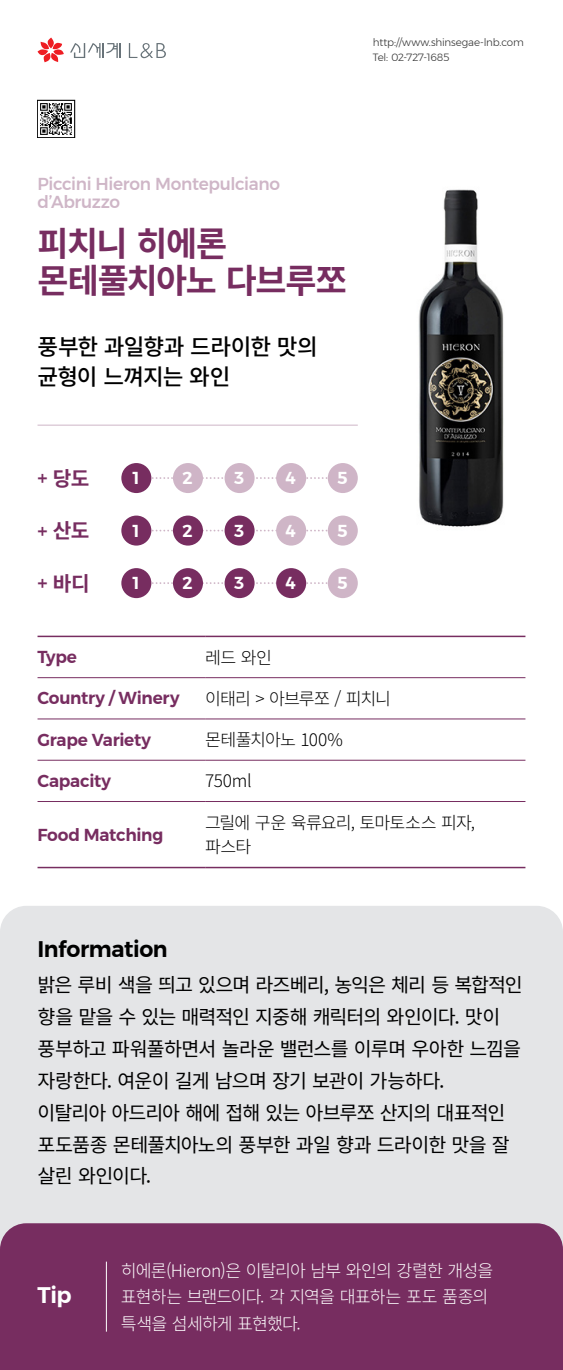
<style>
.page{position:relative;width:563px;height:1370px;background:#fff}
.page>*{position:absolute;margin:0;border:0;box-sizing:border-box;transform-origin:0 0}
.와인제목_45{font:700 33.75px/37.5px "Source Han Sans K";letter-spacing:-.04em;color:#772d60}
.와인소개_30{font:500 22.5px/30px "Source Han Sans K";letter-spacing:-.035em;color:#000}
.t1{font:600 22.5px "Montserrat";letter-spacing:-.02em;color:#000}
.본문영문_30{font:600 22.5px "Montserrat";color:#fff}
.본문_26{font:700 20.25px "Source Han Sans K";color:#772d60}
.t2{font:19.5px/31.9px "Source Han Sans K";letter-spacing:-.045em;color:#000}
.표__팁_23{font:300 17.25px/26.6px "Source Han Sans K";letter-spacing:-.05em;color:#fff}
.표__팁_23-2{font:300 17.25px/24.8px "Source Han Sans K";letter-spacing:-.045em;color:#000}
.표_영문{font:600 17.25px "Montserrat";letter-spacing:-.015em;color:#772d60}
.와인영문_23{font:500 17.25px/18.8px "Montserrat";letter-spacing:-.02em;color:#cfb6c7}
.표_영문-2{font:600 17.25px "Montserrat";color:#fff}
.신세계_주소전화_14{font:300 10.5px "Montserrat";letter-spacing:-.015em;color:#333}
.s1{font-family:"Montserrat";font-weight:500}
</style>
<div class="page">
<div style="left:0;top:905px;width:562px;height:318px;background:#e4e5e7;border-radius:26px"></div>
<div style="left:0;top:1223px;width:562px;height:146px;background:#772d60;border-radius:26px"></div>
<img style="left:323px;top:189px;width:181px;height:357px">
<svg style="left:38px;top:38px;width:26px;height:24px"></svg>
<svg style="left:70px;top:43px;width:50px;height:15px"></svg>
<svg style="left:129px;top:43px;width:37px;height:15px"></svg>
<img style="left:38px;top:100px;width:37px;height:37px">
<svg style="left:151px;top:477px;width:177px;height:2px"></svg>
<div style="left:121px;top:463px;width:30px;height:30px;background:#772d60;border-radius:50%"></div>
<div style="left:173px;top:463px;width:30px;height:30px;background:#cfb5c7;border-radius:50%"></div>
<div style="left:224px;top:463px;width:30px;height:30px;background:#cfb5c7;border-radius:50%"></div>
<div style="left:276px;top:463px;width:30px;height:30px;background:#cfb5c7;border-radius:50%"></div>
<div style="left:328px;top:463px;width:30px;height:30px;background:#cfb5c7;border-radius:50%"></div>
<svg style="left:151px;top:529px;width:177px;height:2px"></svg>
<div style="left:121px;top:515px;width:30px;height:30px;background:#772d60;border-radius:50%"></div>
<div style="left:173px;top:515px;width:30px;height:30px;background:#772d60;border-radius:50%"></div>
<div style="left:224px;top:515px;width:30px;height:30px;background:#772d60;border-radius:50%"></div>
<div style="left:276px;top:515px;width:30px;height:30px;background:#cfb6c7;border-radius:50%"></div>
<div style="left:328px;top:515px;width:30px;height:30px;background:#cfb6c7;border-radius:50%"></div>
<svg style="left:151px;top:582px;width:177px;height:2px"></svg>
<div style="left:121px;top:568px;width:30px;height:30px;background:#772d60;border-radius:50%"></div>
<div style="left:173px;top:568px;width:30px;height:30px;background:#772d60;border-radius:50%"></div>
<div style="left:224px;top:568px;width:30px;height:30px;background:#772d60;border-radius:50%"></div>
<div style="left:276px;top:568px;width:30px;height:30px;background:#772d60;border-radius:50%"></div>
<div style="left:328px;top:568px;width:30px;height:30px;background:#cfb5c7;border-radius:50%"></div>
<hr style="left:38px;top:425px;width:320px;height:1px;background:#cfb6c7">
<hr style="left:106px;top:1261px;width:1px;height:70px;background:#fff">
<hr style="left:38px;top:677px;width:167px;height:1px;background:#772d60">
<hr style="left:205px;top:677px;width:320px;height:1px;background:#772d60">
<hr style="left:38px;top:718px;width:167px;height:1px;background:#772d60">
<hr style="left:205px;top:718px;width:320px;height:1px;background:#772d60">
<hr style="left:38px;top:759px;width:167px;height:1px;background:#772d60">
<hr style="left:205px;top:759px;width:320px;height:1px;background:#772d60">
<hr style="left:38px;top:801px;width:167px;height:1px;background:#772d60">
<hr style="left:205px;top:801px;width:320px;height:1px;background:#772d60">
<hr style="left:38px;top:635px;width:167px;height:2px;background:#772d60">
<hr style="left:205px;top:635px;width:320px;height:2px;background:#772d60">
<hr style="left:38px;top:866px;width:167px;height:2px;background:#772d60">
<hr style="left:205px;top:866px;width:320px;height:2px;background:#772d60">
<p class="신세계_주소전화_14" style="left:372px;top:35px;width:152px">http://www.shinsegae-lnb.com</p>
<p class="신세계_주소전화_14" style="left:372px;top:49px;width:78px">Tel: 02-727-1685</p>
<p class="와인영문_23" style="left:38px;top:174px;width:244px">Piccini Hieron Montepulciano d’Abruzzo</p>
<p class="와인제목_45" style="left:38px;top:225px;width:311px">피치니 히에론 몬테풀치아노 다브루쪼</p>
<p class="와인소개_30" style="left:38px;top:332px;width:282px">풍부한 과일향과 드라이한 맛의 균형이 느껴지는 와인</p>
<p class="본문_26" style="left:38px;top:467px;width:53px"><span class="s1">+</span> 당도</p>
<p class="표_영문-2" style="left:133px;top:464px;width:8px">1</p>
<p class="표_영문-2" style="left:182px;top:464px;width:12px">2</p>
<p class="표_영문-2" style="left:234px;top:464px;width:12px">3</p>
<p class="표_영문-2" style="left:285px;top:464px;width:12px">4</p>
<p class="표_영문-2" style="left:337px;top:464px;width:12px">5</p>
<p class="본문_26" style="left:38px;top:519px;width:53px"><span class="s1">+</span> 산도</p>
<p class="표_영문-2" style="left:133px;top:517px;width:8px">1</p>
<p class="표_영문-2" style="left:182px;top:517px;width:12px">2</p>
<p class="표_영문-2" style="left:234px;top:517px;width:12px">3</p>
<p class="표_영문-2" style="left:285px;top:517px;width:12px">4</p>
<p class="표_영문-2" style="left:337px;top:517px;width:12px">5</p>
<p class="본문_26" style="left:38px;top:572px;width:54px"><span class="s1">+</span> 바디</p>
<p class="표_영문-2" style="left:133px;top:569px;width:8px">1</p>
<p class="표_영문-2" style="left:182px;top:569px;width:12px">2</p>
<p class="표_영문-2" style="left:234px;top:569px;width:12px">3</p>
<p class="표_영문-2" style="left:285px;top:569px;width:12px">4</p>
<p class="표_영문-2" style="left:337px;top:569px;width:12px">5</p>
<p class="표_영문" style="left:38px;top:643px;width:41px">Type</p>
<p class="표__팁_23-2" style="left:205px;top:645px;width:68px">레드 와인</p>
<p class="표_영문" style="left:38px;top:684px;width:143px">Country / Winery</p>
<p class="표__팁_23-2" style="left:205px;top:686px;width:187px">이태리 &gt; 아브루쪼 / 피치니</p>
<p class="표_영문" style="left:38px;top:725px;width:115px">Grape Variety</p>
<p class="표__팁_23-2" style="left:205px;top:727px;width:139px">몬테풀치아노 100%</p>
<p class="표_영문" style="left:38px;top:767px;width:75px">Capacity</p>
<p class="표__팁_23-2" style="left:205px;top:769px;width:48px">750ml</p>
<p class="표_영문" style="left:38px;top:820px;width:127px">Food Matching</p>
<p class="표__팁_23-2" style="left:205px;top:810px;width:271px">그릴에 구운 육류요리, 토마토소스 피자, 파스타</p>
<p class="t1" style="left:38px;top:931px;width:132px">Information</p>
<p class="t2" style="left:38px;top:969px;width:486px">밝은 루비 색을 띄고 있으며 라즈베리, 농익은 체리 등 복합적인 향을 맡을 수 있는 매력적인 지중해 캐릭터의 와인이다. 맛이 풍부하고 파워풀하면서 놀라운 밸런스를 이루며 우아한 느낌을 자랑한다. 여운이 길게 남으며 장기 보관이 가능하다.<br>이탈리아 아드리아 해에 접해 있는 아브루쪼 산지의 대표적인 포도품종 몬테풀치아노의 풍부한 과일 향과 드라이한 맛을 잘 살린 와인이다.</p>
<p class="본문영문_30" style="left:38px;top:1276px;width:35px">Tip</p>
<p class="표__팁_23" style="left:121px;top:1257px;width:374px">히에론(Hieron)은 이탈리아 남부 와인의 강렬한 개성을 표현하는 브랜드이다. 각 지역을 대표하는 포도 품종의 특색을 섬세하게 표현했다.</p>
</div>
